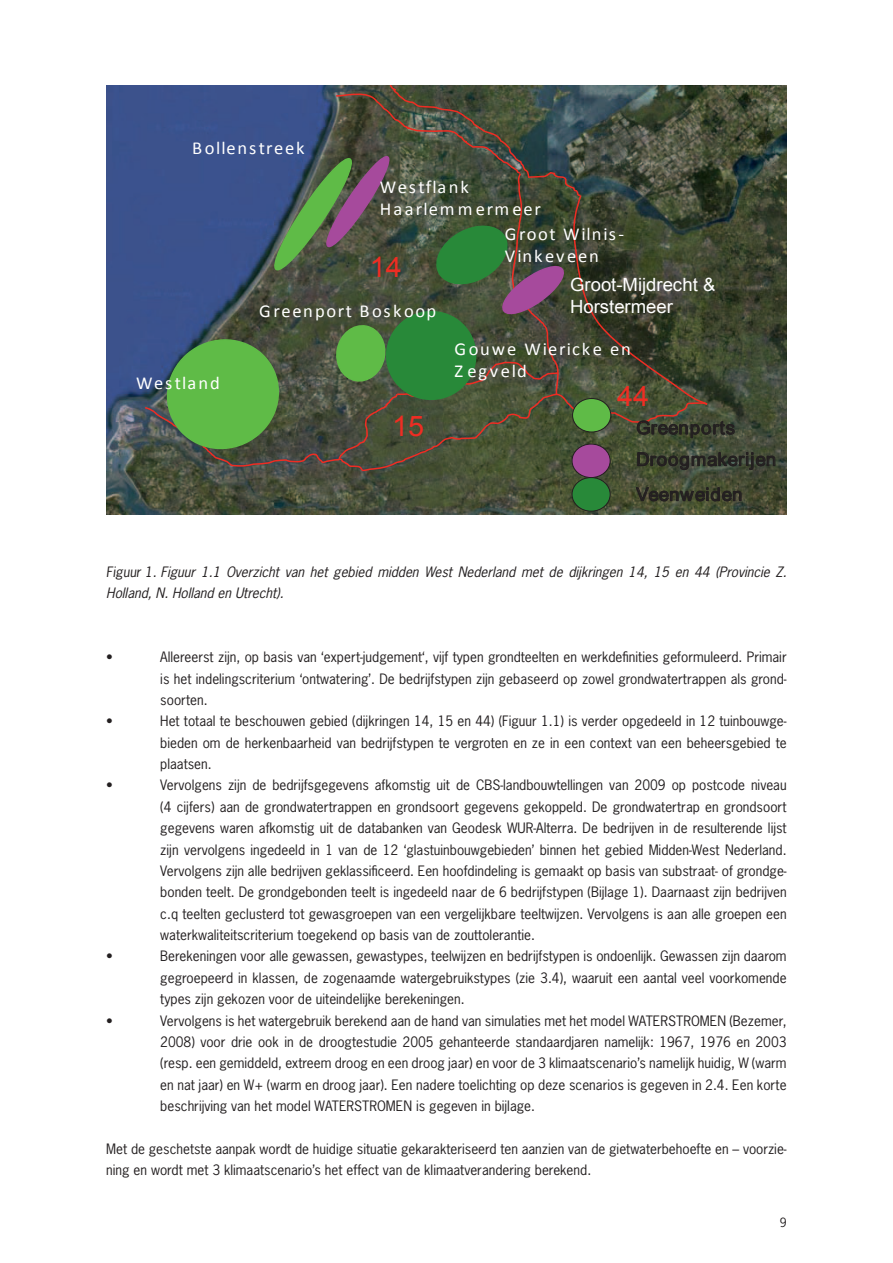
<style>
.page{position:relative;width:893px;height:1263px;background:#fff}
.page>*{position:absolute;margin:0;border:0;box-sizing:border-box;transform-origin:0 0}
.t1{font:28.35px "Arial";color:#ee2d23}
.t2{font:18.3px/21.9px "Calibri";letter-spacing:.095em;color:#fff}
.t3{font:18.3px/35.1px "Arial";letter-spacing:.05em;color:#231f20}
.t4{font:18.3px/21.9px "Arial";color:#fff}
.t5{font:13.5px/21.3px "News Gothic Std";color:#231f20;text-align:justify}
.t6{font:italic 13.5px/21.3px "News Gothic Std";color:#231f20}
.t7{font:12px "News Gothic Std";color:#231f20}
</style>
<div class="page">
<img style="left:106px;top:85px;width:681px;height:430px">
<div style="left:572px;top:477px;width:38px;height:34px;background:#288939;border-radius:50%"></div>
<div style="left:572px;top:477px;width:38px;height:34px;border:1px solid #231f20;border-radius:50%"></div>
<svg style="left:636px;top:487px;width:106px;height:16px;background:#3e412e"></svg>
<div style="left:572px;top:444px;width:38px;height:33px;background:#a64a9c;border-radius:50%"></div>
<div style="left:572px;top:444px;width:38px;height:34px;border:1px solid #231f20;border-radius:50%"></div>
<svg style="left:144px;top:85px;width:631px;height:387px;background:#465648"></svg>
<h2 class="t2" style="left:192px;top:137px;width:114px">Bollenstreek</h2>
<h2 class="t2" style="left:380px;top:176px;width:163px">Westflank<br>Haarlemmermeer</h2>
<h2 class="t2" style="left:136px;top:372px;width:85px">Westland</h2>
<h1 class="t1" style="left:370px;top:249px;width:34px">14</h1>
<h2 class="t2" style="left:259px;top:300px;width:179px">Greenport Boskoop</h2>
<h1 class="t1" style="left:392px;top:407px;width:34px">15</h1>
<h2 class="t2" style="left:505px;top:223px;width:121px">Groot Wilnis--‐<br>Vinkeveen</h2>
<h2 class="t2" style="left:618px;top:223px;width:7px">-</h2>
<h2 class="t4" style="left:570px;top:274px;width:147px">Groot-Mijdrecht &amp;<br>Horstermeer</h2>
<h2 class="t2" style="left:455px;top:338px;width:178px">Gouwe Wiericke en<br>Zegveld</h2>
<h1 class="t1" style="left:617px;top:377px;width:34px">44</h1>
<h2 class="t3" style="left:636px;top:410px;width:100px">Greenports</h2>
<h2 class="t3" style="left:636px;top:442px;width:141px">Droogmakerijen<br>Veenweiden</h2>
<p class="t6" style="left:106px;top:561px;width:683px">Figuur 1. Figuur 1.1 Overzicht van het gebied midden West Nederland met de dijkringen 14, 15 en 44 (Provincie Z.<br>Holland, N. Holland en Utrecht).</p>
<p class="t5" style="left:106px;top:646px;width:8px">•</p>
<p class="t5" style="left:160px;top:646px;width:628px">Allereerst zijn, op basis van ‘expert-judgement‘, vijf typen grondteelten en werkdefinities geformuleerd. Primair is het indelingscriterium ‘ontwatering’. De bedrijfstypen zijn gebaseerd op zowel grondwatertrappen als grond&shy;soorten.</p>
<p class="t5" style="left:106px;top:710px;width:8px">•</p>
<p class="t5" style="left:160px;top:710px;width:628px">Het totaal te beschouwen gebied (dijkringen 14, 15 en 44) (Figuur 1.1) is verder opgedeeld in 12 tuinbouwge&shy;bieden om de herkenbaarheid van bedrijfstypen te vergroten en ze in een context van een beheersgebied te plaatsen.</p>
<p class="t5" style="left:106px;top:775px;width:8px">•</p>
<p class="t5" style="left:160px;top:775px;width:628px">Vervolgens zijn de bedrijfsgegevens afkomstig uit de CBS-landbouwtellingen van 2009 op postcode niveau (4 cijfers) aan de grondwatertrappen en grondsoort gegevens gekoppeld. De grondwatertrap en grondsoort gegevens waren afkomstig uit de databanken van Geodesk WUR-Alterra. De bedrijven in de resulterende lijst zijn vervolgens ingedeeld in 1 van de 12 ‘glastuinbouwgebieden’ binnen het gebied Midden-West Nederland.<br>Vervolgens zijn alle bedrijven geklassificeerd. Een hoofdindeling is gemaakt op basis van substraat- of grondge&shy;bonden teelt. De grondgebonden teelt is ingedeeld naar de 6 bedrijfstypen (Bijlage 1). Daarnaast zijn bedrijven c.q teelten geclusterd tot gewasgroepen van een vergelijkbare teeltwijzen. Vervolgens is aan alle groepen een waterkwaliteitscriterium toegekend op basis van de zouttolerantie.</p>
<p class="t5" style="left:106px;top:946px;width:8px">•</p>
<p class="t5" style="left:160px;top:946px;width:628px">Berekeningen voor alle gewassen, gewastypes, teelwijzen en bedrijfstypen is ondoenlijk. Gewassen zijn daarom gegroepeerd in klassen, de zogenaamde watergebruikstypes (zie 3.4), waaruit een aantal veel voorkomende types zijn gekozen voor de uiteindelijke berekeningen.</p>
<p class="t5" style="left:106px;top:1010px;width:8px">•</p>
<p class="t5" style="left:160px;top:1010px;width:628px">Vervolgens is het watergebruik berekend aan de hand van simulaties met het model WATERSTROMEN (Bezemer, 2008) voor drie ook in de droogtestudie 2005 gehanteerde standaardjaren namelijk: 1967, 1976 en 2003 (resp. een gemiddeld, extreem droog en een droog jaar) en voor de 3 klimaatscenario’s namelijk huidig, W (warm en nat jaar) en W+ (warm en droog jaar). Een nadere toelichting op deze scenarios is gegeven in 2.4. Een korte beschrijving van het model WATERSTROMEN is gegeven in bijlage.</p>
<p class="t5" style="left:106px;top:1138px;width:682px">Met de geschetste aanpak wordt de huidige situatie gekarakteriseerd ten aanzien van de gietwaterbehoefte en – voorzie&shy;ning en wordt met 3 klimaatscenario’s het effect van de klimaatverandering berekend.</p>
<p class="t7" style="left:780px;top:1215px;width:8px">9</p>
</div>
